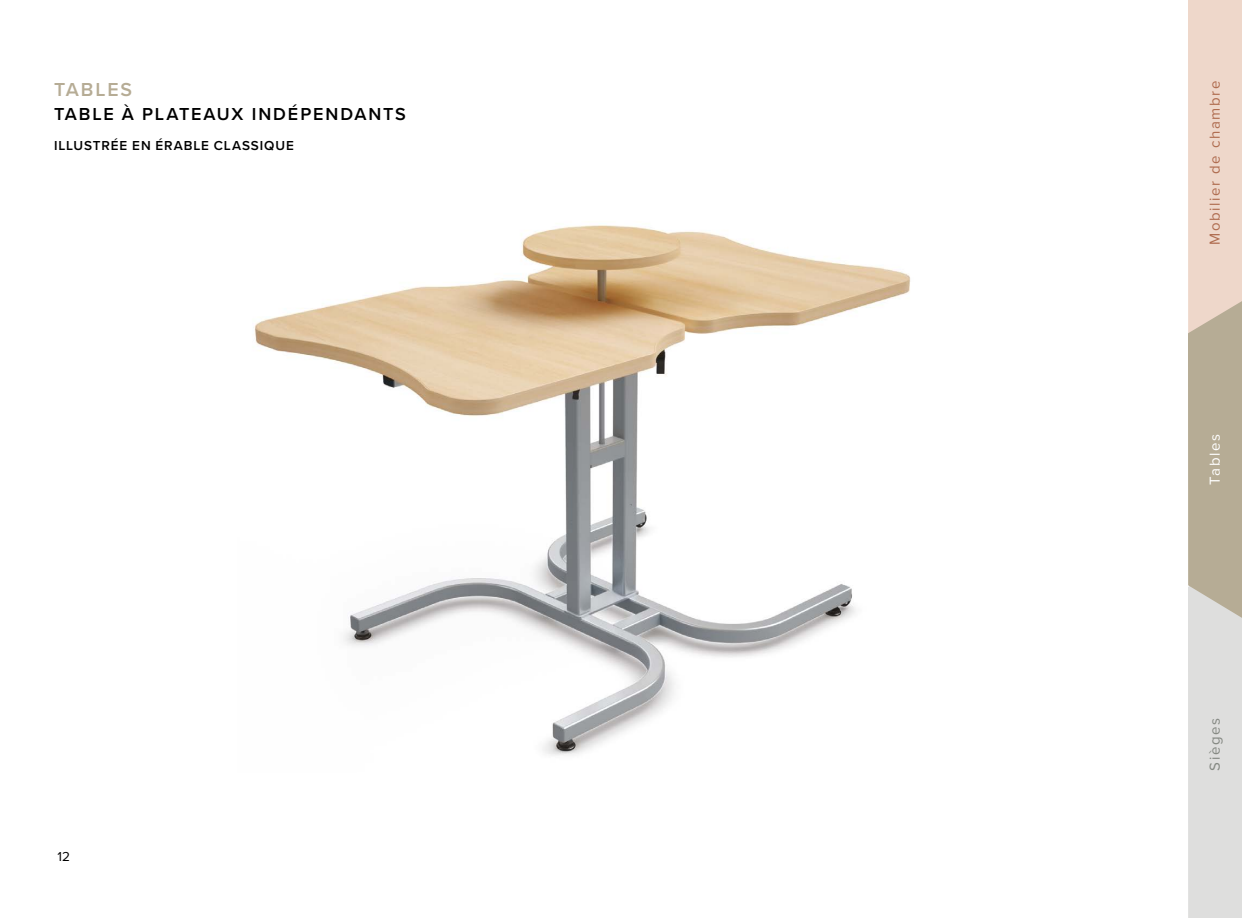
<style>
.page{position:relative;width:1242px;height:918px;background:#fff}
.page>*{position:absolute;margin:0;border:0;box-sizing:border-box;transform-origin:0 0}
.t1{font:600 19.5px "Proxima Nova";letter-spacing:.1em;color:#b6ac95}
.t2{font:600 18px "Proxima Nova";letter-spacing:.1em;color:#000}
.t3{font:15px "Proxima Nova";letter-spacing:.105em;color:#af6c4f}
.t4{font:15px "Proxima Nova";letter-spacing:.105em;color:#848882}
.t5{font:15px "Proxima Nova";letter-spacing:.105em;color:#fff}
.t6{font:600 13.5px "Proxima Nova";letter-spacing:.065em;color:#000}
.t7{font:13.5px "Proxima Nova";color:#000}
</style>
<div class="page">
<img style="left:254px;top:225px;width:656px;height:530px">
<svg style="left:1188px;top:0;width:54px;height:918px;background:#d7ccc0"></svg>
<p class="t1" style="left:54px;top:75px;width:80px">TABLES</p>
<p class="t2" style="left:54px;top:101px;width:353px">TABLE À PLATEAUX INDÉPENDANTS</p>
<p class="t6" style="left:54px;top:136px;width:241px">ILLUSTRÉE EN ÉRABLE CLASSIQUE</p>
<p class="t7" style="left:57px;top:847px;width:14px">12</p>
<p class="t3" style="left:1204px;top:245px;width:165px;rotate:-90deg">Mobilier de chambre</p>
<p class="t5" style="left:1204px;top:485px;width:52px;rotate:-90deg">Tables</p>
<p class="t4" style="left:1204px;top:771px;width:54px;rotate:-90deg">Sièges</p>
</div>
